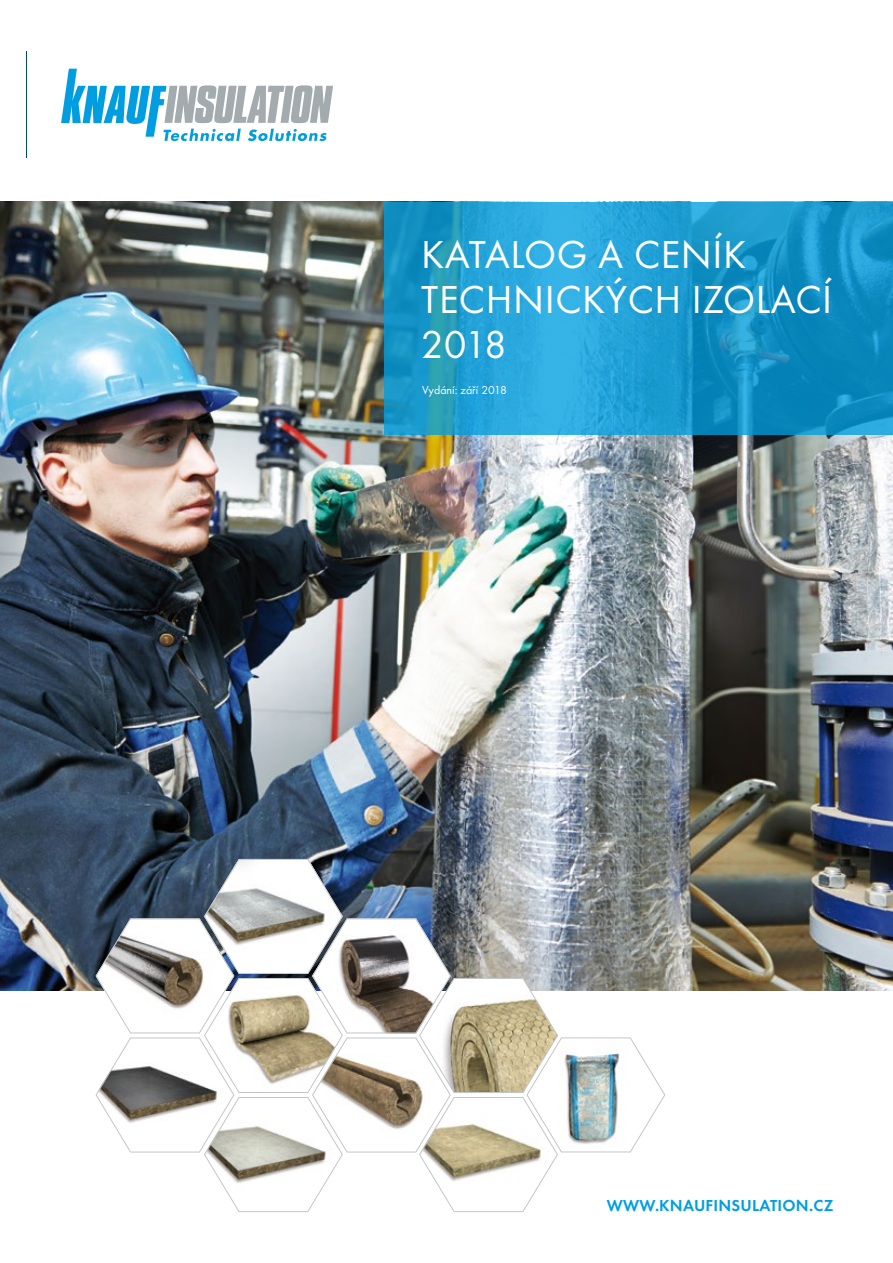
<style>
.page{position:relative;width:893px;height:1263px;background:#fff}
.page>*{position:absolute;margin:0;border:0;box-sizing:border-box;transform-origin:0 0}
.t1{font:40.5px/45px "Futura TOT";letter-spacing:.015em;color:#fff}
.t2{font:600 16.5px "Futura TOT";letter-spacing:.015em;color:#009fe1}
.t3{font:12px "Futura TOT";color:#fff}
</style>
<div class="page">
<img style="left:0;top:202px;width:893px;height:789px">
<hr style="left:27px;top:51px;width:1px;height:106px;background:#054c5b">
<svg style="left:61px;top:69px;width:272px;height:72px"></svg>
<img style="left:95px;top:858px;width:571px;height:354px">
<svg style="left:384px;top:202px;width:509px;height:232px;background:#1c9acd"></svg>
<p class="t1" style="left:421px;top:231px;width:413px">KATALOG A CENÍK<br>TECHNICKÝCH IZOLACÍ<br>2018</p>
<p class="t3" style="left:422px;top:382px;width:86px">Vydání: září 2018</p>
<p class="t2" style="left:607px;top:1195px;width:228px">WWW.KNAUFINSULATION.CZ</p>
</div>
